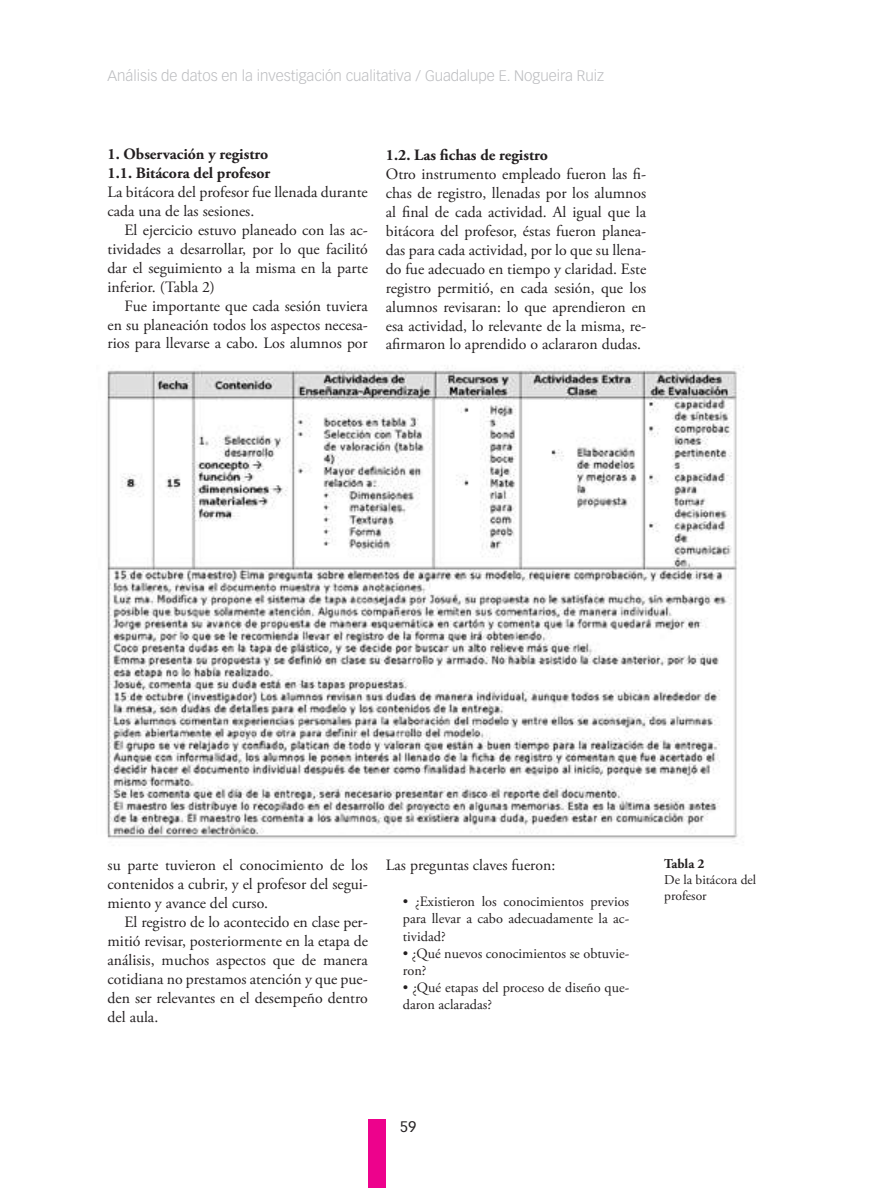
<style>
.page{position:relative;width:893px;height:1188px;background:#fff}
.page>*{position:absolute;margin:0;border:0;box-sizing:border-box;transform-origin:0 0}
.t1{font:15.75px/18.9px "Adobe Garamond Pro";color:#231f20;text-align:justify}
.t2{font:700 15.75px/18.9px "Adobe Garamond Pro";color:#231f20}
.t3{font:300 15px "Vectora LH";color:#bcbdc0}
.t4{font:15px "Vectora LH";color:#231f20}
.t5{font:14.25px/17.1px "Adobe Garamond Pro";color:#231f20}
.t6{font:13.5px/16.2px "Adobe Garamond Pro";color:#231f20}
.t7{font:700 13.5px "Adobe Garamond Pro";color:#231f20}
</style>
<div class="page">
<div style="left:368px;top:1120px;width:18px;height:68px;background:#ed028c"></div>
<img style="left:107px;top:365px;width:637px;height:479px">
<p class="t3" style="left:108px;top:67px;width:498px">Análisis de datos en la investigación cualitativa / Guadalupe E. Nogueira Ruiz</p>
<p class="t2" style="left:108px;top:145px;width:164px">1. Observación y registro<br>1.1. Bitácora del profesor</p>
<p class="t1" style="left:108px;top:183px;width:262px">La bitácora del profesor fue llenada durante cada una de las sesiones.</p>
<p class="t1" style="left:108px;top:221px;width:262px;text-indent:17px">El ejercicio estuvo planeado con las ac&shy;tividades a desarrollar, por lo que facilitó dar el seguimiento a la misma en la parte inferior. (Tabla 2)</p>
<p class="t1" style="left:108px;top:297px;width:262px;text-indent:17px">Fue importante que cada sesión tuviera en su planeación todos los aspectos necesa&shy;rios para llevarse a cabo. Los alumnos por</p>
<p class="t2" style="left:386px;top:146px;width:164px">1.2. Las fichas de registro</p>
<p class="t1" style="left:386px;top:165px;width:262px">Otro instrumento empleado fueron las fi&shy;chas de registro, llenadas por los alumnos al final de cada actividad. Al igual que la bitácora del profesor, éstas fueron planea&shy;das para cada actividad, por lo que su llena&shy;do fue adecuado en tiempo y claridad. Este registro permitió, en cada sesión, que los alumnos revisaran: lo que aprendieron en esa actividad, lo relevante de la misma, re&shy;afirmaron lo aprendido o aclararon dudas.</p>
<p class="t1" style="left:108px;top:856px;width:262px">su parte tuvieron el conocimiento de los contenidos a cubrir, y el profesor del segui&shy;miento y avance del curso.</p>
<p class="t1" style="left:108px;top:913px;width:262px;text-indent:17px">El registro de lo acontecido en clase per&shy;mitió revisar, posteriormente en la etapa de análisis, muchos aspectos que de manera cotidiana no prestamos atención y que pue&shy;den ser relevantes en el desempeño dentro del aula.</p>
<p class="t1" style="left:386px;top:856px;width:171px">Las preguntas claves fueron:</p>
<p class="t5" style="left:403px;top:894px;width:228px;text-align:justify">• ¿Existieron los conocimientos previos para llevar a cabo adecuadamente la ac&shy;tividad?</p>
<p class="t5" style="left:403px;top:945px;width:228px">• ¿Qué nuevos conocimientos se obtuvie&shy;ron?</p>
<p class="t5" style="left:403px;top:979px;width:228px">• ¿Qué etapas del proceso de diseño que&shy;daron aclaradas?</p>
<p class="t7" style="left:664px;top:855px;width:42px">Tabla 2</p>
<p class="t6" style="left:664px;top:872px;width:93px">De la bitácora del profesor</p>
<p class="t4" style="left:400px;top:1117px;width:18px">59</p>
</div>
